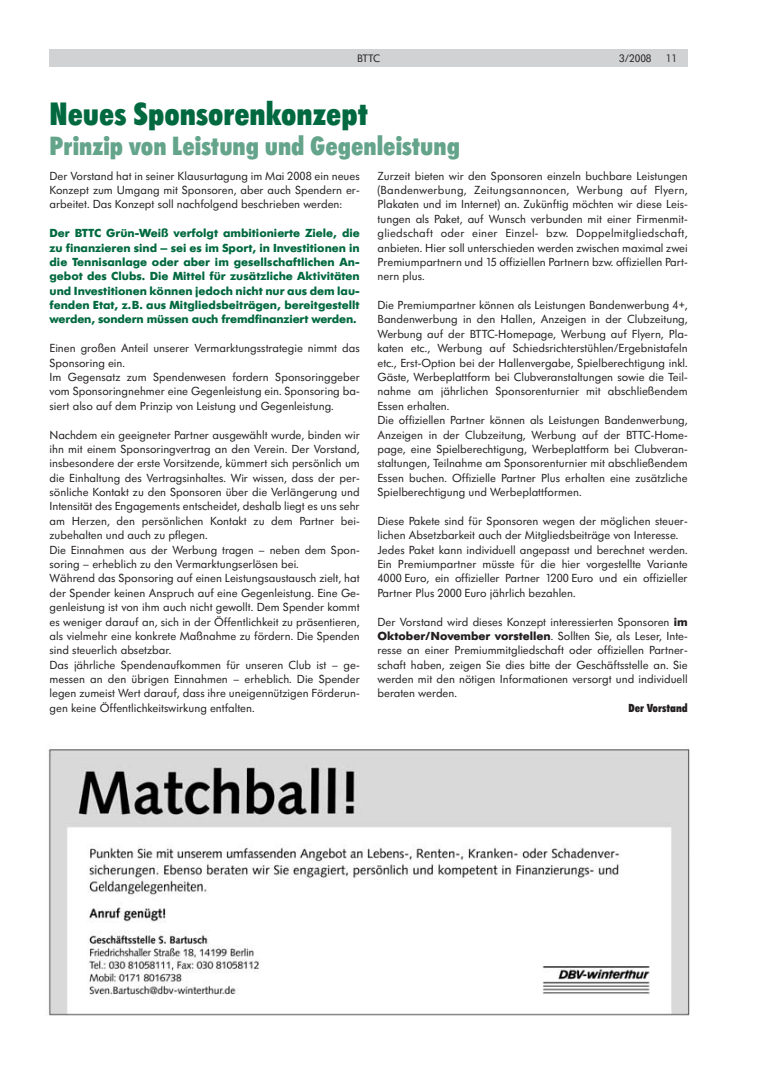
<style>
.page{position:relative;width:773px;height:1082px;background:#fff}
.page>*{position:absolute;margin:0;border:0;box-sizing:border-box;transform-origin:0 0}
.t1{font:33.75px "Futura SB Ext Bol Con";color:#00693f}
.t2{font:27.5px "Futura SB Ext Bol Con";color:#64a48b}
.t3{font:12.25px/14.4px "Futura SB";color:#231f20}
.t4{font:700 12.25px/14.4px "Futura SB";letter-spacing:-.01em;color:#00693f;text-align:justify}
.t5{font:12.25px "Futura SB Ext Bol Con";color:#231f20}
.t6{font:11.25px "Futura SB";color:#231f20}
.s1{font-weight:700}
</style>
<div class="page">
<div style="left:50px;top:49px;width:637px;height:18px;background:#d1d2d4"></div>
<img style="left:48px;top:748px;width:641px;height:268px">
<p class="t6" style="left:357px;top:53px;width:24px">BTTC</p>
<p class="t6" style="left:619px;top:53px;width:34px">3/2008</p>
<p class="t6" style="left:665px;top:53px;width:13px">11</p>
<h1 class="t1" style="left:50px;top:101px;width:320px">Neues Sponsorenkonzept</h1>
<h2 class="t2" style="left:50px;top:135px;width:412px">Prinzip von Leistung und Gegenleistung</h2>
<p class="t3" style="left:50px;top:169px;width:312px;text-align:justify">Der Vorstand hat in seiner Klausurtagung im Mai 2008 ein neues Konzept zum Umgang mit Sponsoren, aber auch Spendern er&shy;arbeitet. Das Konzept soll nachfolgend beschrieben werden:</p>
<p class="t4" style="left:50px;top:227px;width:312px">Der BTTC Grün-Weiß verfolgt ambitionierte Ziele, die zu finanzieren sind – sei es im Sport, in Investitionen in die Tennisanlage oder aber im gesellschaftlichen An&shy;gebot des Clubs. Die Mittel für zusätzliche Aktivitäten und Investitionen können jedoch nicht nur aus dem lau&shy;fenden Etat, z.B. aus Mitgliedsbeiträgen, bereitgestellt werden, sondern müssen auch fremdfinanziert werden.</p>
<p class="t3" style="left:50px;top:342px;width:312px">Einen großen Anteil unserer Vermarktungsstrategie nimmt das Sponsoring ein.<br>Im Gegensatz zum Spendenwesen fordern Sponsoringgeber vom Sponsoringnehmer eine Gegenleistung ein. Sponsoring ba&shy;siert also auf dem Prinzip von Leistung und Gegenleistung.</p>
<p class="t3" style="left:50px;top:428px;width:312px">Nachdem ein geeigneter Partner ausgewählt wurde, binden wir ihn mit einem Sponsoringvertrag an den Verein. Der Vorstand, insbesondere der erste Vorsitzende, kümmert sich persönlich um die Einhaltung des Vertragsinhaltes. Wir wissen, dass der per&shy;sönliche Kontakt zu den Sponsoren über die Verlängerung und Intensität des Engagements entscheidet, deshalb liegt es uns sehr am Herzen, den persönlichen Kontakt zu dem Partner bei&shy;zubehalten und auch zu pflegen.<br>Die Einnahmen aus der Werbung tragen – neben dem Spon&shy;soring – erheblich zu den Vermarktungserlösen bei.<br>Während das Sponsoring auf einen Leistungsaustausch zielt, hat der Spender keinen Anspruch auf eine Gegenleistung. Eine Ge&shy;genleistung ist von ihm auch nicht gewollt. Dem Spender kommt es weniger darauf an, sich in der Öffentlichkeit zu präsentieren, als vielmehr eine konkrete Maßnahme zu fördern. Die Spenden sind steuerlich absetzbar.<br>Das jährliche Spendenaufkommen für unseren Club ist – ge&shy;messen an den übrigen Einnahmen – erheblich. Die Spender legen zumeist Wert darauf, dass ihre uneigennützigen Förderun&shy;gen keine Öffentlichkeitswirkung entfalten.</p>
<p class="t3" style="left:377px;top:169px;width:312px;text-align:justify">Zurzeit bieten wir den Sponsoren einzeln buchbare Leistungen (Bandenwerbung, Zeitungsannoncen, Werbung auf Flyern, Plakaten und im Internet) an. Zukünftig möchten wir diese Leis&shy;tungen als Paket, auf Wunsch verbunden mit einer Firmenmit&shy;gliedschaft oder einer Einzel- bzw. Doppelmitgliedschaft, anbieten. Hier soll unterschieden werden zwischen maximal zwei Premiumpartnern und 15 offiziellen Partnern bzw. offiziellen Part&shy;nern plus.</p>
<p class="t3" style="left:377px;top:299px;width:312px">Die Premiumpartner können als Leistungen Bandenwerbung 4+, Bandenwerbung in den Hallen, Anzeigen in der Clubzeitung, Werbung auf der BTTC-Homepage, Werbung auf Flyern, Pla&shy;katen etc., Werbung auf Schiedsrichterstühlen/Ergebnistafeln etc., Erst-Option bei der Hallenvergabe, Spielberechtigung inkl.<br>Gäste, Werbeplattform bei Clubveranstaltungen sowie die Teil&shy;nahme am jährlichen Sponsorenturnier mit abschließendem Essen erhalten.<br>Die offiziellen Partner können als Leistungen Bandenwerbung, Anzeigen in der Clubzeitung, Werbung auf der BTTC-Home&shy;page, eine Spielberechtigung, Werbeplattform bei Clubveran&shy;staltungen, Teilnahme am Sponsorenturnier mit abschließendem Essen buchen. Offizielle Partner Plus erhalten eine zusätzliche Spielberechtigung und Werbeplattformen.</p>
<p class="t3" style="left:377px;top:514px;width:312px">Diese Pakete sind für Sponsoren wegen der möglichen steuer&shy;lichen Absetzbarkeit auch der Mitgliedsbeiträge von Interesse.<br>Jedes Paket kann individuell angepasst und berechnet werden.<br>Ein Premiumpartner müsste für die hier vorgestellte Variante 4000 Euro, ein offizieller Partner 1200 Euro und ein offizieller Partner Plus 2000 Euro jährlich bezahlen.</p>
<p class="t3" style="left:377px;top:615px;width:312px;text-align:justify">Der Vorstand wird dieses Konzept interessierten Sponsoren <span class="s1">im Oktober/November vorstellen</span>. Sollten Sie, als Leser, Inte&shy;resse an einer Premiummitgliedschaft oder offiziellen Partner&shy;schaft haben, zeigen Sie dies bitte der Geschäftsstelle an. Sie werden mit den nötigen Informationen versorgt und individuell beraten werden.</p>
<p class="t5" style="left:628px;top:703px;width:61px">Der Vorstand</p>
</div>
